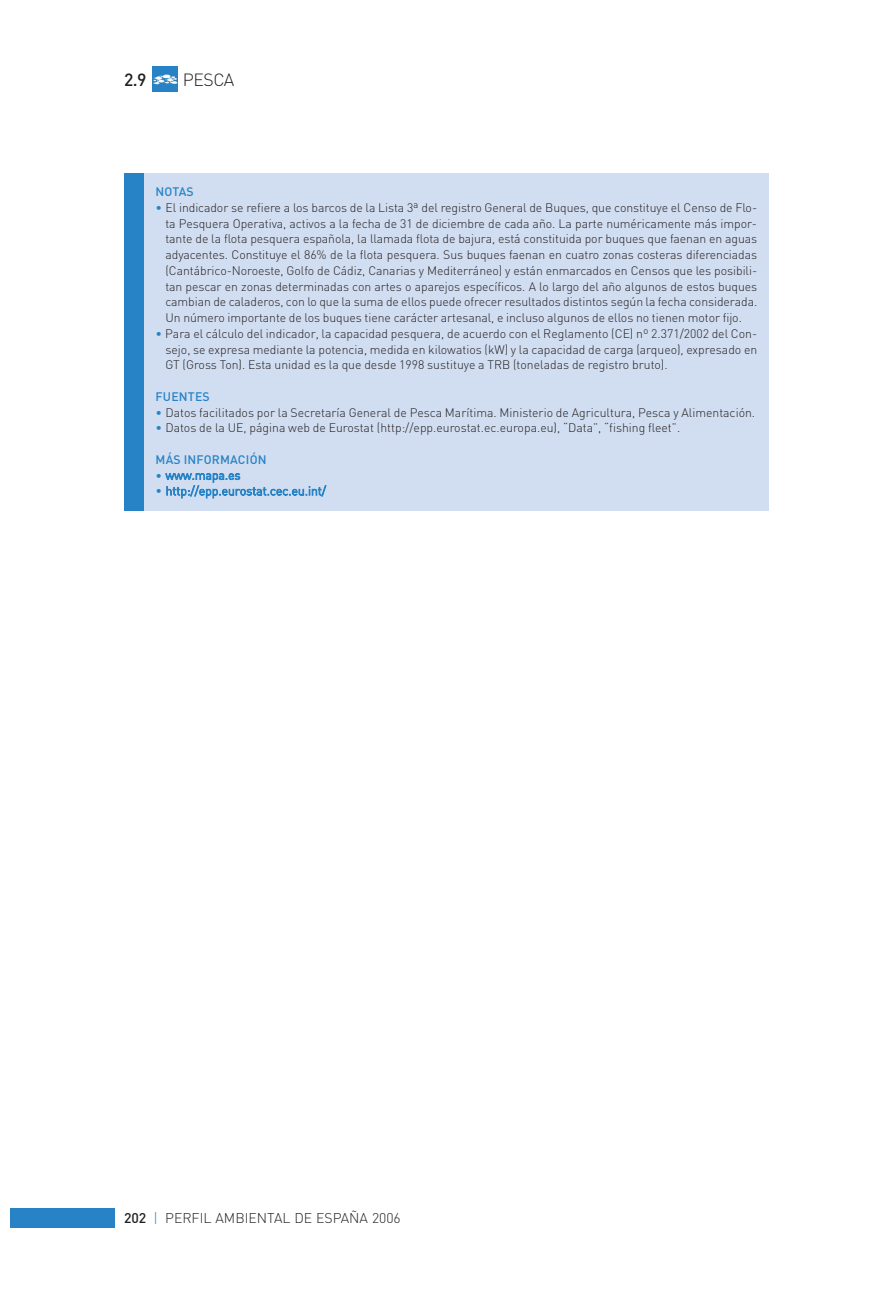
<style>
.page{position:relative;width:893px;height:1290px;background:#fff}
.page>*{position:absolute;margin:0;border:0;box-sizing:border-box;transform-origin:0 0}
.t1{font:300 17.5px "DIN";letter-spacing:-.025em;color:#231f20}
.t2{font:500 17.5px "DIN";color:#231f20}
.t3{font:300 14px "DIN";color:#231f20}
.t4{font:300 12.25px/15.8px "DIN";color:#231f20;text-align:justify}
.t5{font:300 12.25px "DIN";color:#2783c5}
.t6{font:500 12.25px "DIN";letter-spacing:.015em;color:#2783c5}
.s1{color:#2783c5}
.s2{font-weight:500}
</style>
<div class="page">
<img style="left:152px;top:66px;width:25px;height:25px">
<div style="left:10px;top:1208px;width:104px;height:20px;background:#2783c5"></div>
<div style="left:144px;top:174px;width:625px;height:337px;background:#d1def1"></div>
<div style="left:124px;top:174px;width:20px;height:337px;background:#2783c5"></div>
<h1 class="t2" style="left:124px;top:73px;width:24px">2.9</h1>
<h1 class="t1" style="left:183px;top:73px;width:53px">PESCA</h1>
<p class="t6" style="left:156px;top:187px;width:40px">NOTAS</p>
<p class="t4" style="left:165px;top:201px;width:593px;text-indent:-10px"><span class="s1">•</span> El indicador se refiere a los barcos de la Lista 3ª del registro General de Buques, que constituye el Censo de Flo&shy;ta Pesquera Operativa, activos a la fecha de 31 de diciembre de cada año. La parte numéricamente más impor&shy;tante de la flota pesquera española, la llamada flota de bajura, está constituida por buques que faenan en aguas adyacentes. Constituye el 86% de la flota pesquera. Sus buques faenan en cuatro zonas costeras diferenciadas (Cantábrico-Noroeste, Golfo de Cádiz, Canarias y Mediterráneo) y están enmarcados en Censos que les posibili&shy;tan pescar en zonas determinadas con artes o aparejos específicos. A lo largo del año algunos de estos buques cambian de caladeros, con lo que la suma de ellos puede ofrecer resultados distintos según la fecha considerada.<br>Un número importante de los buques tiene carácter artesanal, e incluso algunos de ellos no tienen motor fijo.</p>
<p class="t4" style="left:165px;top:327px;width:593px;text-indent:-10px"><span class="s1">•</span> Para el cálculo del indicador, la capacidad pesquera, de acuerdo con el Reglamento (CE) nº 2.371/2002 del Con&shy;sejo, se expresa mediante la potencia, medida en kilowatios (kW) y la capacidad de carga (arqueo), expresado en GT (Gross Ton). Esta unidad es la que desde 1998 sustituye a TRB (toneladas de registro bruto).</p>
<p class="t6" style="left:156px;top:392px;width:56px">FUENTES</p>
<p class="t4" style="left:156px;top:406px;width:601px"><span class="s1">•</span> Datos facilitados por la Secretaría General de Pesca Marítima. Ministerio de Agricultura, Pesca y Alimentación.</p>
<p class="t4" style="left:156px;top:422px;width:526px"><span class="s1">•</span> Datos de la UE, página web de Eurostat (http://epp.eurostat.ec.europa.eu), “Data”, “fishing fleet”.</p>
<p class="t6" style="left:156px;top:455px;width:113px">MÁS INFORMACIÓN</p>
<p class="t5" style="left:156px;top:471px;width:86px">• www.mapa.es</p>
<p class="t5" style="left:156px;top:486px;width:172px">• http://epp.eurostat.cec.eu.int/</p>
<p class="t3" style="left:124px;top:1213px;width:278px"><span class="s2">202</span> <span class="s1">|</span> PERFIL AMBIENTAL DE ESPAÑA 2006</p>
</div>
